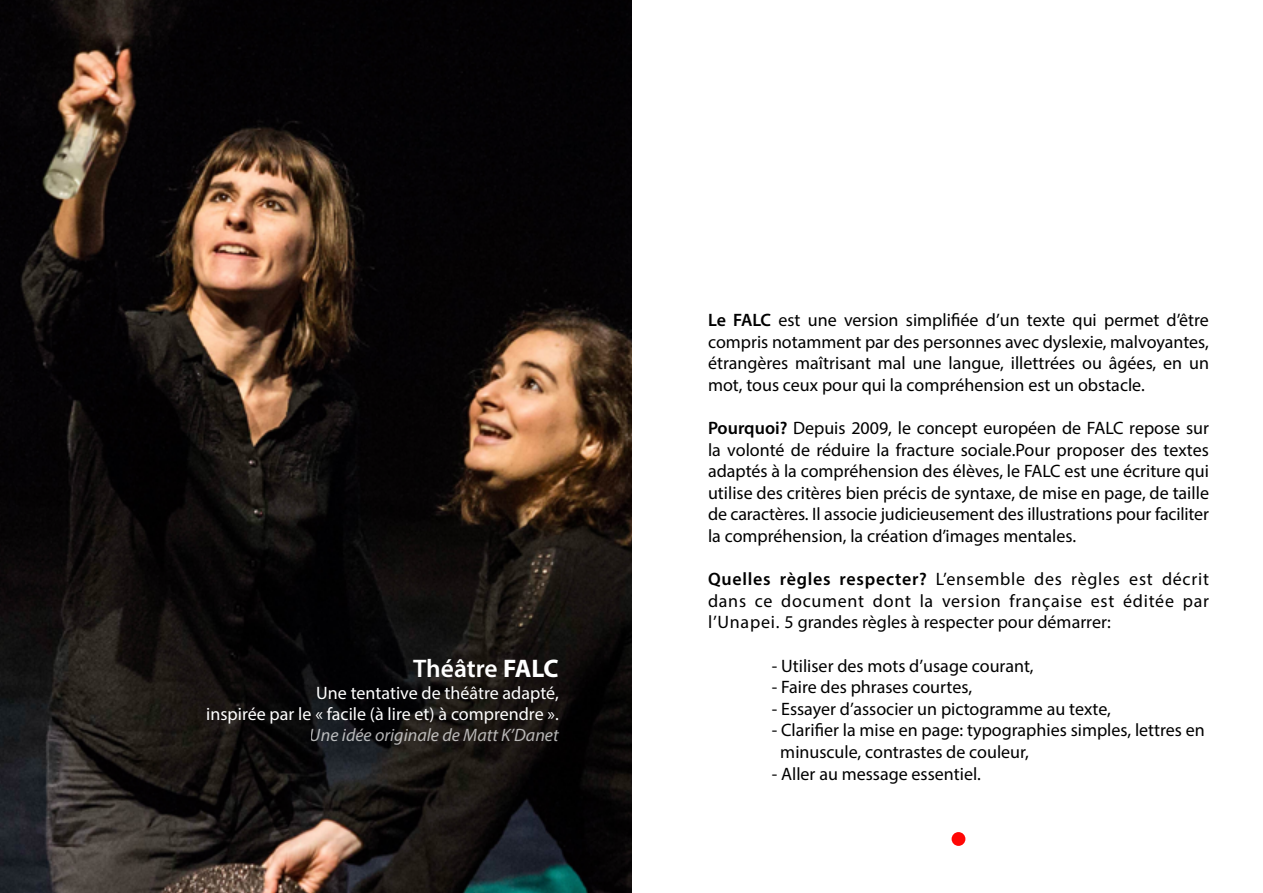
<style>
.page{position:relative;width:1263px;height:893px;background:#fff}
.page>*{position:absolute;margin:0;border:0;box-sizing:border-box;transform-origin:0 0}
.t1{font:600 25.5px "Myriad Pro";letter-spacing:-.005em;color:#fff}
.t2{font:18px/21.6px "Myriad Pro";color:#000;text-align:justify}
.t3{font:18px/21.6px "Myriad Pro";color:#fff;text-align:right}
.t4{font:italic 18px "Myriad Pro";color:#fff}
.s1{font-weight:700}
.s2{font-weight:600}
</style>
<div class="page">
<img style="left:0;top:0;width:631px;height:893px">
<div style="left:951px;top:832px;width:14px;height:14px;background:#ff0705;border-radius:50%"></div>
<h1 class="t1" style="left:413px;top:652px;width:147px">Théâtre <span class="s1">FALC</span></h1>
<p class="t3" style="left:206px;top:682px;width:354px">Une tentative de théâtre adapté,<br>inspirée par le « facile (à lire et) à comprendre ».</p>
<p class="t4" style="left:310px;top:724px;width:251px">Une idée originale de Matt K’Danet</p>
<p class="t2" style="left:708px;top:309px;width:502px"><span class="s2">Le FALC</span> est une version simplifiée d’un texte qui permet d’être compris notamment par des personnes avec dyslexie, malvoyantes, étrangères maîtrisant mal une langue, illettrées ou âgées, en un mot, tous ceux pour qui la compréhension est un obstacle.</p>
<p class="t2" style="left:708px;top:417px;width:502px"><span class="s2">Pourquoi?</span> Depuis 2009, le concept européen de FALC repose sur la volonté de réduire la fracture sociale.Pour proposer des textes adaptés à la compréhension des élèves, le FALC est une écriture qui utilise des critères bien précis de syntaxe, de mise en page, de taille de caractères. Il associe judicieusement des illustrations pour faciliter la compréhension, la création d’images mentales.</p>
<p class="t2" style="left:708px;top:568px;width:502px"><span class="s2">Quelles règles respecter?</span> L’ensemble des règles est décrit dans ce document dont la version française est éditée par l’Unapei. 5 grandes règles à respecter pour démarrer:</p>
<p class="t2" style="left:772px;top:655px;width:263px">- Utiliser des mots d’usage courant,</p>
<p class="t2" style="left:772px;top:676px;width:202px">- Faire des phrases courtes,</p>
<p class="t2" style="left:772px;top:698px;width:341px">- Essayer d’associer un pictogramme au texte,</p>
<p class="t2" style="left:780px;top:719px;width:426px;text-indent:-8px">- Clarifier la mise en page: typographies simples, lettres en minuscule, contrastes de couleur,</p>
<p class="t2" style="left:772px;top:763px;width:210px">- Aller au message essentiel.</p>
</div>
